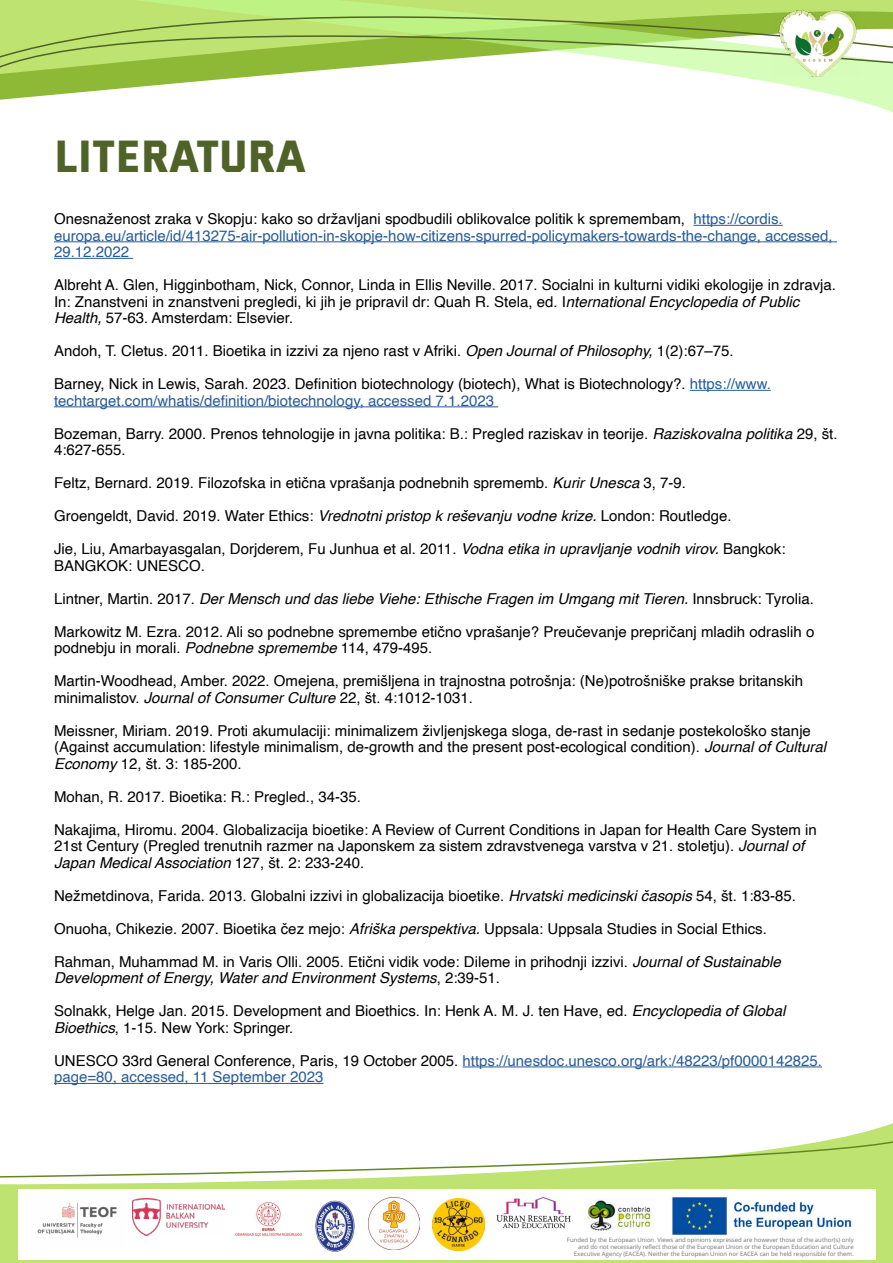
<style>
.page{position:relative;width:893px;height:1263px;background:#fff}
.page>*{position:absolute;margin:0;border:0;box-sizing:border-box;transform-origin:0 0}
.t1{font:45px "Versa Versa";color:#4f6228}
.t2{font:15px/16.5px "Helvetica";color:#000}
.t3{font:15px/16.5px "Helvetica";color:#275b9b}
.t4{font:italic 15px "Helvetica";color:#000}
.t5{font:6px/7.2px "Open Sans";color:#727271;text-align:right}
.s1{color:#000}
.s2{font-style:italic}
.s3{color:#275b9b}
.s4{font-style:normal}
</style>
<div class="page">
<svg style="left:70px;top:74px;width:823px;height:39px"></svg>
<svg style="left:0;top:0;width:893px;height:73px;background:#b7db77"></svg>
<img style="left:772px;top:9px;width:88px;height:68px">
<svg style="left:0;top:1066px;width:893px;height:197px"></svg>
<div style="left:19px;top:1189px;width:857px;height:71px;background:#fff"></div>
<svg style="left:0;top:1133px;width:893px;height:45px"></svg>
<img style="left:37px;top:1202px;width:80px;height:36px">
<img style="left:133px;top:1199px;width:91px;height:36px">
<img style="left:235px;top:1201px;width:68px;height:36px">
<img style="left:315px;top:1200px;width:40px;height:52px">
<img style="left:368px;top:1198px;width:52px;height:51px">
<img style="left:433px;top:1199px;width:51px;height:51px">
<img style="left:496px;top:1197px;width:75px;height:32px">
<img style="left:585px;top:1198px;width:66px;height:33px">
<img style="left:672px;top:1197px;width:180px;height:38px">
<hr style="left:693px;top:225px;width:90px;height:1px;background:#275b9b">
<hr style="left:54px;top:241px;width:783px;height:1px;background:#275b9b">
<hr style="left:54px;top:258px;width:79px;height:1px;background:#275b9b">
<hr style="left:690px;top:390px;width:81px;height:1px;background:#275b9b">
<hr style="left:54px;top:406px;width:444px;height:1px;background:#275b9b">
<hr style="left:463px;top:1066px;width:359px;height:1px;background:#275b9b">
<hr style="left:54px;top:1083px;width:270px;height:1px;background:#275b9b">
<h1 class="t1" style="left:54px;top:130px;width:253px">LITERATURA</h1>
<p class="t3" style="left:54px;top:211px;width:780px"><span class="s1">Onesnaženost zraka v Skopju: kako so državljani spodbudili oblikovalce politik k spremembam,</span> https://cordis. europa.eu/article/id/413275-air-pollution-in-skopje-how-citizens-spurred-policymakers-towards-the-change, accessed,<br>29.12.2022</p>
<p class="t2" style="left:54px;top:277px;width:784px">Albreht A. Glen, Higginbotham, Nick, Connor, Linda in Ellis Neville. 2017. Socialni in kulturni vidiki ekologije in zdravja.<br>In: Znanstveni in znanstveni pregledi, ki jih je pripravil dr: Quah R. Stela, ed. I<span class="s2">nternational Encyclopedia of Public<br>Health,</span> 57-63. Amsterdam: Elsevier.</p>
<p class="t2" style="left:54px;top:343px;width:681px">Andoh, T. Cletus. 2011. Bioetika in izzivi za njeno rast v Afriki. <span class="s2">Open Journal of Philosophy,</span> 1(2):67–75.</p>
<p class="t2" style="left:54px;top:376px;width:718px">Barney, Nick in Lewis, Sarah. 2023. Definition biotechnology (biotech), What is Biotechnology?. <span class="s3">https://www. techtarget.com/whatis/definition/biotechnology, accessed 7.1.2023</span></p>
<p class="t2" style="left:54px;top:426px;width:785px">Bozeman, Barry. 2000. Prenos tehnologije in javna politika: B.: Pregled raziskav in teorije. <span class="s2">Raziskovalna politika</span> 29, št.<br>4:627-655.</p>
<p class="t2" style="left:54px;top:475px;width:633px">Feltz, Bernard. 2019. Filozofska in etična vprašanja podnebnih sprememb. <span class="s2">Kurir Unesca</span> 3, 7-9.</p>
<p class="t2" style="left:54px;top:508px;width:679px">Groengeldt, David. 2019. Water Ethics: <span class="s2">Vrednotni pristop k reševanju vodne krize.</span> London: Routledge.</p>
<p class="t2" style="left:54px;top:541px;width:733px">Jie, Liu, Amarbayasgalan, Dorjderem, Fu Junhua et al. 2011. <span class="s2">Vodna etika in upravljanje vodnih virov.</span> Bangkok:<br>BANGKOK: UNESCO.</p>
<p class="t4" style="left:54px;top:587px;width:761px"><span class="s4">Lintner, Martin. 2017.</span> Der Mensch und das liebe Viehe: Ethische Fragen im Umgang mit Tieren. <span class="s4">Innsbruck: Tyrolia.</span></p>
<p class="t2" style="left:54px;top:624px;width:762px">Markowitz M. Ezra. 2012. Ali so podnebne spremembe etično vprašanje? Preučevanje prepričanj mladih odraslih o podnebju in morali. <span class="s2">Podnebne spremembe</span> 114, 479-495.</p>
<p class="t2" style="left:54px;top:673px;width:751px">Martin-Woodhead, Amber. 2022. Omejena, premišljena in trajnostna potrošnja: (Ne)potrošniške prakse britanskih minimalistov. <span class="s2">Journal of Consumer Culture</span> 22, št. 4:1012-1031.</p>
<p class="t2" style="left:54px;top:723px;width:774px">Meissner, Miriam. 2019. Proti akumulaciji: minimalizem življenjskega sloga, de-rast in sedanje postekološko stanje (Against accumulation: lifestyle minimalism, de-growth and the present post-ecological condition). <span class="s2">Journal of Cultural<br>Economy</span> 12, št. 3: 185-200.</p>
<p class="t2" style="left:54px;top:789px;width:308px">Mohan, R. 2017. Bioetika: R.: Pregled., 34-35.</p>
<p class="t2" style="left:54px;top:822px;width:764px">Nakajima, Hiromu. 2004. Globalizacija bioetike: A Review of Current Conditions in Japan for Health Care System in<br>21st Century (Pregled trenutnih razmer na Japonskem za sistem zdravstvenega varstva v 21. stoletju). <span class="s2">Journal of<br>Japan Medical Association</span> 127, št. 2: 233-240.</p>
<p class="t2" style="left:54px;top:888px;width:744px">Nežmetdinova, Farida. 2013. Globalni izzivi in globalizacija bioetike. <span class="s2">Hrvatski medicinski časopis</span> 54, št. 1:83-85.</p>
<p class="t2" style="left:54px;top:921px;width:714px">Onuoha, Chikezie. 2007. Bioetika čez mejo: <span class="s2">Afriška perspektiva.</span> Uppsala: Uppsala Studies in Social Ethics.</p>
<p class="t2" style="left:54px;top:954px;width:728px">Rahman, Muhammad M. in Varis Olli. 2005. Etični vidik vode: Dileme in prihodnji izzivi. <span class="s2">Journal of Sustainable<br>Development of Energy, Water and Environment Systems</span>, 2:39-51.</p>
<p class="t2" style="left:54px;top:1003px;width:733px">Solnakk, Helge Jan. 2015. Development and Bioethics. In: Henk A. M. J. ten Have, ed. <span class="s2">Encyclopedia of Global<br>Bioethics</span>, 1-15. New York: Springer.</p>
<p class="t3" style="left:54px;top:1053px;width:769px"><span class="s1">UNESCO 33rd General Conference, Paris, 19 October 2005.</span> https://unesdoc.unesco.org/ark:/48223/pf0000142825. page=80, accessed, 11 September 2023</p>
<p class="t5" style="left:567px;top:1236px;width:288px">Funded by the European Union. Views and opinions expressed are however those of the author(s) only and do not necessarily reflect those of the European Union or the European Education and Culture<br>Executive Agency (EACEA). Neither the European Union nor EACEA can be held responsible for them.</p>
</div>
